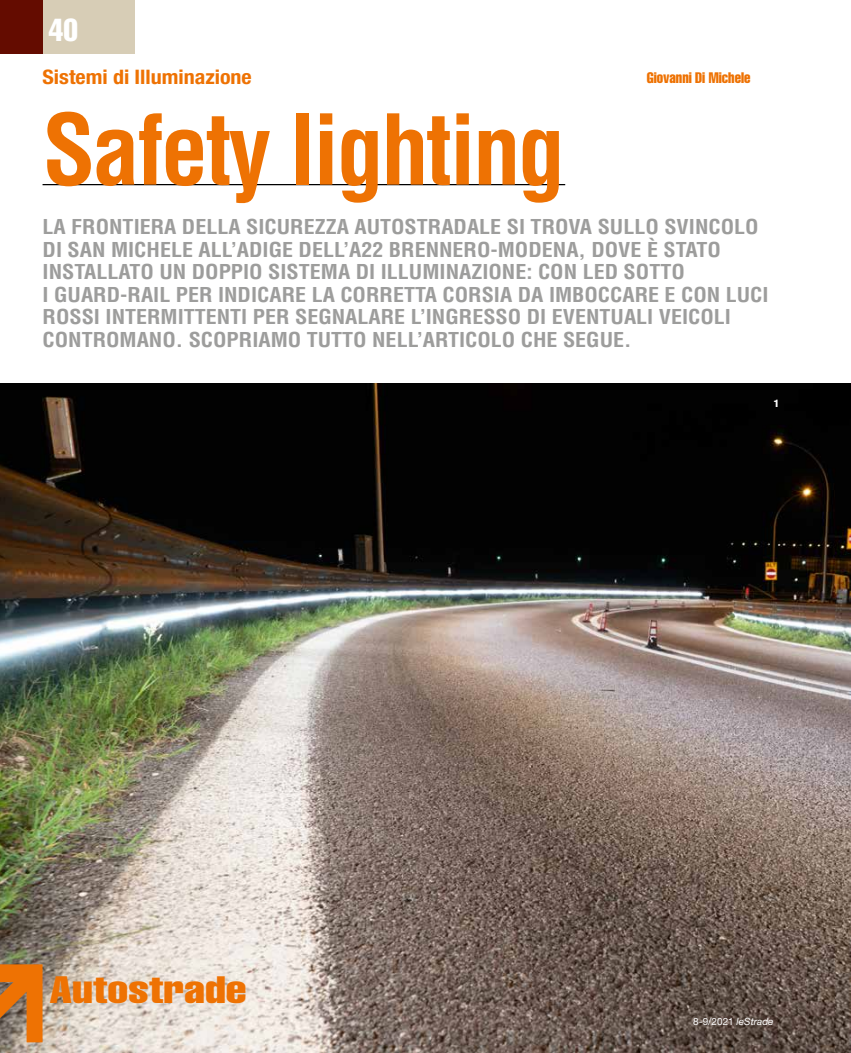
<style>
.page{position:relative;width:851px;height:1053px;background:#fff}
.page>*{position:absolute;margin:0;border:0;box-sizing:border-box;transform-origin:0 0}
.t1{font:700 condensed 95px "Helvetica";letter-spacing:-.03em;color:#ee7203}
.t2{font:extra-condensed 37.5px "Helvetica";color:#ee7203;scale:1.3 1}
.t3{font:extra-condensed 31.25px "Helvetica";color:#fff}
.t4{font:700 condensed 20px/22.5px "Helvetica";color:#9d9d9c;scale:1.1 1}
.t5{font:700 condensed 20px "Helvetica Neue";color:#ee7203;scale:1.1 1}
.t6{font:extra-condensed 15px "Helvetica";color:#ee7203}
.t7{font:10px "Helvetica Neue";color:#fff}
.t8{font:900 condensed 10px "Helvetica";color:#fff;scale:1.1 1}
.s1{font-style:italic}
</style>
<div class="page">
<img style="left:0;top:383px;width:850px;height:669px">
<hr style="left:43px;top:184px;width:522px;height:1px;background:#000">
<svg style="left:0;top:964px;width:43px;height:78px;background:#ca7528"></svg>
<div style="left:43px;top:0;width:92px;height:53px;background:#d7cdb6"></div>
<div style="left:0;top:0;width:43px;height:53px;background:#640c00"></div>
<h3 class="t3" style="left:49px;top:10px;width:31px">40</h3>
<p class="t5" style="left:43px;top:65px;width:192px">Sistemi di Illuminazione</p>
<p class="t6" style="left:646px;top:68px;width:105px">Giovanni Di Michele</p>
<h1 class="t1" style="left:43px;top:90px;width:524px">Safety lighting</h1>
<p class="t4" style="left:43px;top:216px;width:661px">LA FRONTIERA DELLA SICUREZZA AUTOSTRADALE SI TROVA SULLO SVINCOLO DI SAN MICHELE ALL’ADIGE DELL’A22 BRENNERO-MODENA, DOVE È STATO INSTALLATO UN DOPPIO SISTEMA DI ILLUMINAZIONE: CON LED SOTTO<br>I GUARD-RAIL PER INDICARE LA CORRETTA CORSIA DA IMBOCCARE E CON LUCI ROSSI INTERMITTENTI PER SEGNALARE L’INGRESSO DI EVENTUALI VEICOLI CONTROMANO. SCOPRIAMO TUTTO NELL’ARTICOLO CHE SEGUE.</p>
<h2 class="t2" style="left:50px;top:965px;width:153px">Autostrade</h2>
<p class="t8" style="left:773px;top:396px;width:7px">1</p>
<p class="t7" style="left:693px;top:1015px;width:82px">8-9/2021 <span class="s1">leStrade</span></p>
</div>
